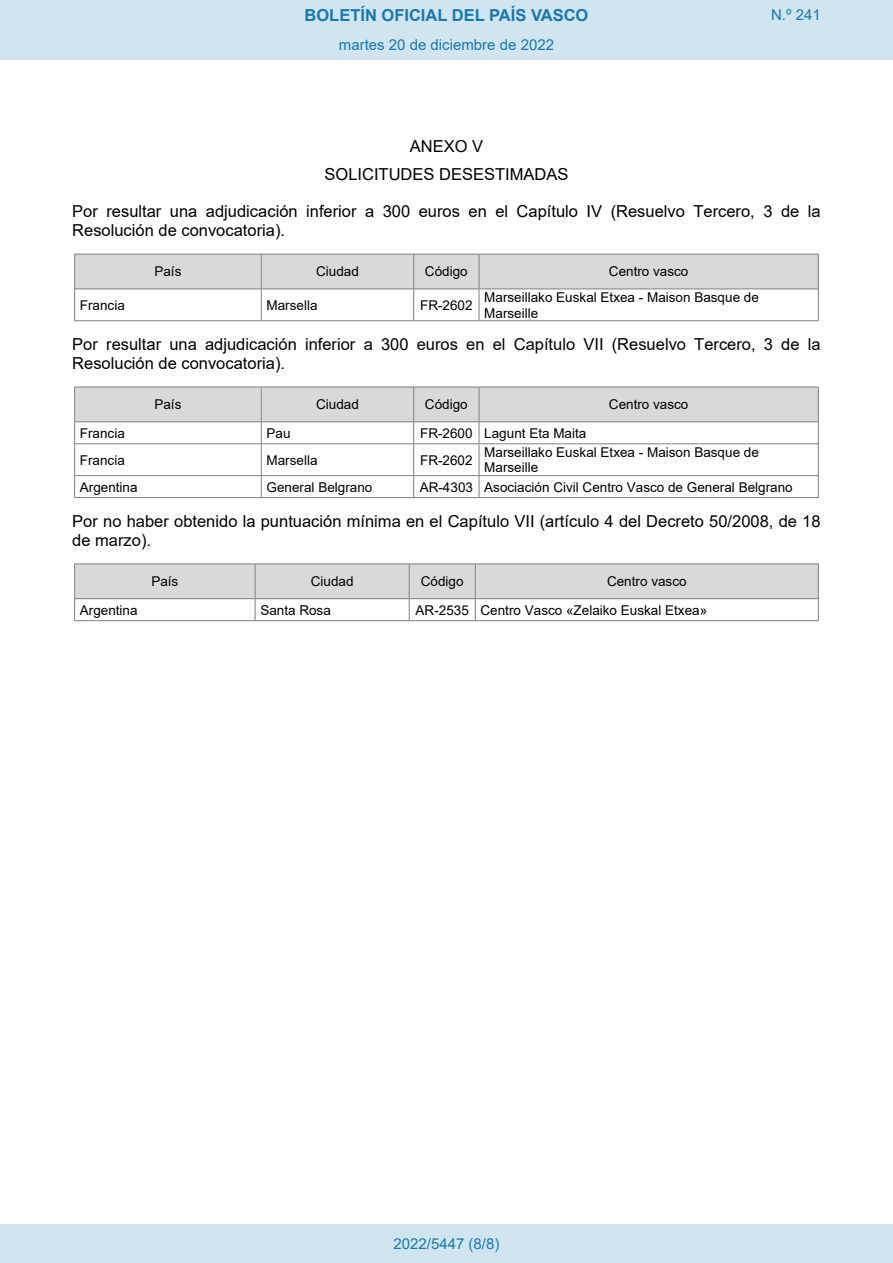
<style>
.page{position:relative;width:893px;height:1263px;background:#fff}
.page>*{position:absolute;margin:0;border:0;box-sizing:border-box;transform-origin:0 0}
.t1{font:16.5px/18.9px "Arial";color:#000}
.t2{font:700 16.5px "Arial";color:#1879ad}
.Paginacion_Centro{font:15px "Arial";color:#1879ad}
.t3{font:13.5px/15.5px "Arial";color:#000}
</style>
<div class="page">
<div style="left:75px;top:254px;width:186px;height:35px;background:#d9d9d9"></div>
<div style="left:262px;top:254px;width:151px;height:35px;background:#d9d9d9"></div>
<div style="left:414px;top:254px;width:65px;height:35px;background:#d9d9d9"></div>
<div style="left:479px;top:254px;width:339px;height:35px;background:#d9d9d9"></div>
<hr style="left:74px;top:254px;width:1px;height:66px;background:#808080">
<hr style="left:261px;top:254px;width:1px;height:35px;background:#808080">
<hr style="left:261px;top:289px;width:1px;height:31px;background:#808080">
<hr style="left:413px;top:254px;width:1px;height:35px;background:#808080">
<hr style="left:413px;top:289px;width:1px;height:31px;background:#808080">
<hr style="left:479px;top:254px;width:1px;height:35px;background:#808080">
<hr style="left:479px;top:289px;width:1px;height:31px;background:#808080">
<hr style="left:818px;top:254px;width:1px;height:66px;background:#808080">
<hr style="left:74px;top:254px;width:745px;height:1px;background:#808080">
<hr style="left:75px;top:289px;width:743px;height:1px;background:#808080">
<hr style="left:74px;top:320px;width:745px;height:1px;background:#808080">
<div style="left:75px;top:387px;width:186px;height:34px;background:#d9d9d9"></div>
<div style="left:262px;top:387px;width:151px;height:34px;background:#d9d9d9"></div>
<div style="left:414px;top:387px;width:65px;height:34px;background:#d9d9d9"></div>
<div style="left:479px;top:387px;width:339px;height:34px;background:#d9d9d9"></div>
<hr style="left:74px;top:387px;width:1px;height:110px;background:#808080">
<hr style="left:261px;top:387px;width:1px;height:34px;background:#808080">
<svg style="left:261px;top:422px;width:1px;height:21px"></svg>
<hr style="left:261px;top:444px;width:1px;height:31px;background:#808080">
<svg style="left:261px;top:476px;width:1px;height:21px"></svg>
<hr style="left:413px;top:387px;width:1px;height:34px;background:#808080">
<svg style="left:413px;top:422px;width:1px;height:21px"></svg>
<hr style="left:413px;top:444px;width:1px;height:31px;background:#808080">
<svg style="left:413px;top:476px;width:1px;height:21px"></svg>
<hr style="left:479px;top:387px;width:1px;height:34px;background:#808080">
<svg style="left:479px;top:422px;width:1px;height:21px"></svg>
<hr style="left:479px;top:444px;width:1px;height:31px;background:#808080">
<svg style="left:479px;top:476px;width:1px;height:21px"></svg>
<hr style="left:818px;top:387px;width:1px;height:110px;background:#808080">
<hr style="left:74px;top:387px;width:745px;height:1px;background:#808080">
<hr style="left:75px;top:421px;width:743px;height:1px;background:#808080">
<hr style="left:75px;top:443px;width:743px;height:1px;background:#808080">
<hr style="left:75px;top:475px;width:743px;height:1px;background:#808080">
<hr style="left:74px;top:497px;width:745px;height:1px;background:#808080">
<div style="left:75px;top:564px;width:180px;height:34px;background:#d9d9d9"></div>
<div style="left:255px;top:564px;width:154px;height:34px;background:#d9d9d9"></div>
<div style="left:410px;top:564px;width:65px;height:34px;background:#d9d9d9"></div>
<div style="left:476px;top:564px;width:342px;height:34px;background:#d9d9d9"></div>
<hr style="left:74px;top:564px;width:1px;height:56px;background:#808080">
<hr style="left:255px;top:564px;width:1px;height:34px;background:#808080">
<svg style="left:255px;top:599px;width:1px;height:21px"></svg>
<hr style="left:409px;top:564px;width:1px;height:34px;background:#808080">
<svg style="left:409px;top:599px;width:1px;height:21px"></svg>
<hr style="left:475px;top:564px;width:1px;height:34px;background:#808080">
<svg style="left:475px;top:599px;width:1px;height:21px"></svg>
<hr style="left:818px;top:564px;width:1px;height:56px;background:#808080">
<hr style="left:74px;top:563px;width:745px;height:1px;background:#808080">
<hr style="left:75px;top:598px;width:743px;height:1px;background:#808080">
<hr style="left:74px;top:620px;width:745px;height:1px;background:#808080">
<div style="left:0;top:0;width:893px;height:60px;background:#d0e5f0"></div>
<div style="left:0;top:1225px;width:893px;height:38px;background:#d0e5f0"></div>
<p class="t2" style="left:305px;top:3px;width:285px">BOLETÍN OFICIAL DEL PAÍS VASCO</p>
<p class="Paginacion_Centro" style="left:771px;top:5px;width:51px">N.º 241</p>
<p class="Paginacion_Centro" style="left:339px;top:35px;width:217px">martes 20 de diciembre de 2022</p>
<p class="t1" style="left:325px;top:132px;width:245px;line-height:27.9px;text-align:center">ANEXO V<br>SOLICITUDES DESESTIMADAS</p>
<p class="t1" style="left:72px;top:202px;width:750px">Por resultar una adjudicación inferior a 300 euros en el Capítulo IV (Resuelvo Tercero, 3 de la<br>Resolución de convocatoria).</p>
<p class="t3" style="left:154px;top:264px;width:29px">País</p>
<p class="t3" style="left:316px;top:264px;width:44px">Ciudad</p>
<p class="t3" style="left:425px;top:264px;width:44px">Código</p>
<p class="t3" style="left:609px;top:264px;width:81px">Centro vasco</p>
<p class="t3" style="left:80px;top:297px;width:47px">Francia</p>
<p class="t3" style="left:267px;top:297px;width:53px">Marsella</p>
<p class="t3" style="left:420px;top:297px;width:54px">FR-2602</p>
<p class="t3" style="left:484px;top:289px;width:276px">Marseillako Euskal Etxea - Maison Basque de<br>Marseille</p>
<p class="t1" style="left:72px;top:335px;width:750px">Por resultar una adjudicación inferior a 300 euros en el Capítulo VII (Resuelvo Tercero, 3 de la<br>Resolución de convocatoria).</p>
<p class="t3" style="left:154px;top:397px;width:29px">País</p>
<p class="t3" style="left:316px;top:397px;width:44px">Ciudad</p>
<p class="t3" style="left:425px;top:397px;width:44px">Código</p>
<p class="t3" style="left:609px;top:397px;width:81px">Centro vasco</p>
<p class="t3" style="left:80px;top:425px;width:47px">Francia</p>
<p class="t3" style="left:267px;top:425px;width:26px">Pau</p>
<p class="t3" style="left:420px;top:425px;width:168px">FR-2600 Lagunt Eta Maita</p>
<p class="t3" style="left:80px;top:452px;width:47px">Francia</p>
<p class="t3" style="left:267px;top:452px;width:53px">Marsella</p>
<p class="t3" style="left:420px;top:452px;width:54px">FR-2602</p>
<p class="t3" style="left:484px;top:444px;width:276px">Marseillako Euskal Etxea - Maison Basque de<br>Marseille</p>
<p class="t3" style="left:80px;top:479px;width:59px">Argentina</p>
<p class="t3" style="left:267px;top:479px;width:107px">General Belgrano</p>
<p class="t3" style="left:420px;top:479px;width:374px">AR-4303 Asociación Civil Centro Vasco de General Belgrano</p>
<p class="t1" style="left:72px;top:512px;width:750px">Por no haber obtenido la puntuación mínima en el Capítulo VII (artículo 4 del Decreto 50/2008, de 18 de marzo).</p>
<p class="t3" style="left:151px;top:574px;width:29px">País</p>
<p class="t3" style="left:311px;top:574px;width:44px">Ciudad</p>
<p class="t3" style="left:421px;top:574px;width:44px">Código</p>
<p class="t3" style="left:607px;top:574px;width:81px">Centro vasco</p>
<p class="t3" style="left:80px;top:602px;width:59px">Argentina</p>
<p class="t3" style="left:260px;top:602px;width:72px">Santa Rosa</p>
<p class="t3" style="left:416px;top:602px;width:293px">AR-2535 Centro Vasco «Zelaiko Euskal Etxea»</p>
<p class="Paginacion_Centro" style="left:393px;top:1234px;width:107px">2022/5447 (8/8)</p>
</div>
